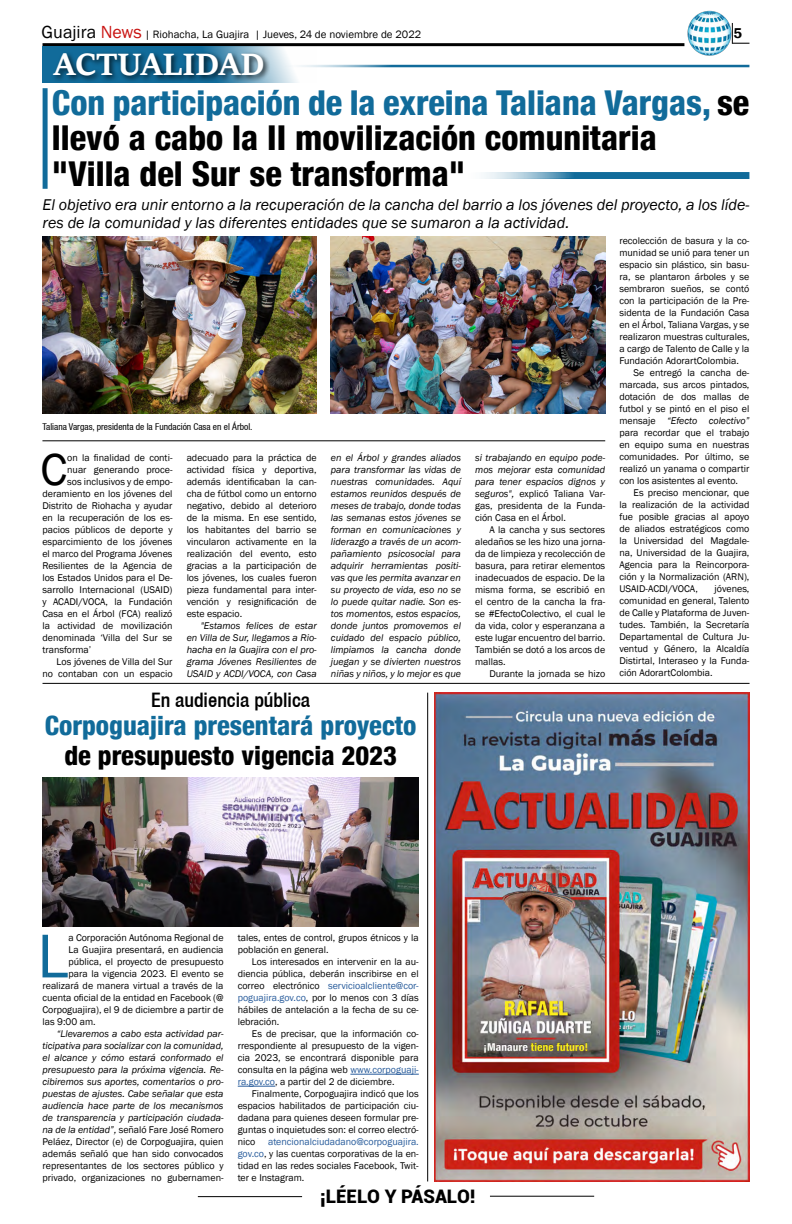
<style>
.page{position:relative;width:792px;height:1224px;background:#fff}
.page>*{position:absolute;margin:0;border:0;box-sizing:border-box;transform-origin:0 0}
.t1{font:64px "Franklin Gothic";color:#116b9a}
.t2{font:46px "Franklin Gothic";color:#000}
.t3{font:800 condensed 34.3px/35.7px "Helvetica 87";color:#000}
.t4{font:700 34px "Sitka Subheading";color:#fff}
.t5{font:800 condensed 26.6px "Helvetica 87";color:#116b9a}
.t6{font:800 condensed 26.6px "Helvetica 87";color:#000}
.t7{font:500 condensed 20px "Helvetica 67";color:#000}
.t8{font:900 18.7px "Roboto";color:#000}
.t9{font:italic 16px/18px "Franklin Gothic";color:#000}
.t10{font:600 14.7px "Franklin Gothic";color:#000}
.t11{font:11px "Franklin Gothic";color:#000}
.t12{font:10px/12px "Franklin Gothic";color:#000;text-align:justify}
.t13{font:italic 10px/12px "Franklin Gothic";color:#000;text-align:justify}
.t14{font:condensed 9.5px "Helvetica 57";color:#000}
.s1{font-size:18px}
.s2{font-size:18px;color:#c91311}
.s3{color:#116b9a}
.s4{font-style:normal}
.s5{font-style:italic}
.s6{color:#275b9b}
</style>
<div class="page">
<hr style="left:198px;top:1196px;width:104px;height:1px;background:#000">
<hr style="left:490px;top:1196px;width:104px;height:1px;background:#000">
<hr style="left:43px;top:43px;width:641px;height:3px;background:#000">
<img style="left:687px;top:10px;width:45px;height:46px">
<svg style="left:732px;top:23px;width:17px;height:21px"></svg>
<svg style="left:43px;top:46px;width:274px;height:37px"></svg>
<hr style="left:278px;top:65px;width:471px;height:3px;background:#116b9a">
<svg style="left:484px;top:172px;width:265px;height:7px;background:#4088ae"></svg>
<div style="left:50px;top:50px;width:221px;height:33px;background:#000;opacity:.75"></div>
<hr style="left:43px;top:683px;width:707px;height:1px;background:#000">
<div style="left:43px;top:88px;width:5px;height:101px;background:#116b9a"></div>
<hr style="left:42px;top:440px;width:563px;height:1px;background:#000">
<img style="left:42px;top:237px;width:275px;height:177px">
<img style="left:331px;top:237px;width:275px;height:177px">
<hr style="left:427px;top:693px;width:1px;height:488px;background:#000">
<img style="left:434px;top:693px;width:315px;height:488px">
<hr style="left:350px;top:1074px;width:69px;height:1px;background:#275b9b">
<hr style="left:238px;top:1086px;width:37px;height:1px;background:#275b9b">
<img style="left:43px;top:778px;width:376px;height:149px">
<p class="t11" style="left:42px;top:28px;width:381px"><span class="s1">Guajira</span> <span class="s2">News</span> | Riohacha, La Guajira | Jueves, 24 de noviembre de 2022</p>
<h3 class="t10" style="left:733px;top:24px;width:10px">5</h3>
<h3 class="t4" style="left:54px;top:38px;width:212px">ACTUALIDAD</h3>
<h3 class="t3" style="left:52px;top:84px;width:699px"><span class="s3">Con participación de la exreina Taliana Vargas,</span> se llevó a cabo la II movilización comunitaria<br>"Villa del Sur se transforma"</h3>
<h3 class="t9" style="left:43px;top:196px;width:708px">El objetivo era unir entorno a la recuperación de la cancha del barrio a los jóvenes del proyecto, a los líde&shy;res de la comunidad y las diferentes entidades que se sumaron a la actividad.</h3>
<p class="t14" style="left:42px;top:421px;width:212px">Taliana Vargas, presidenta de la Fundación Casa en el Árbol.</p>
<h2 class="t2" style="left:41px;top:441px;width:28px">C</h2>
<p class="t12" style="left:67px;top:451px;width:107px">on la finalidad de conti-</p>
<p class="t12" style="left:67px;top:463px;width:107px">nuar generando proce-</p>
<p class="t12" style="left:67px;top:475px;width:107px">sos inclusivos y de empo-</p>
<p class="t12" style="left:42px;top:487px;width:132px">deramiento en los jóvenes del</p>
<p class="t12" style="left:42px;top:499px;width:132px">Distrito de Riohacha y ayudar</p>
<p class="t12" style="left:42px;top:511px;width:132px">en la recuperación de los es-</p>
<p class="t12" style="left:42px;top:523px;width:132px">pacios públicos de deporte y</p>
<p class="t12" style="left:42px;top:535px;width:132px">esparcimiento de los jóvenes</p>
<p class="t12" style="left:42px;top:547px;width:132px">el marco del Programa Jóvenes</p>
<p class="t12" style="left:42px;top:559px;width:132px">Resilientes de la Agencia de</p>
<p class="t12" style="left:42px;top:571px;width:132px">los Estados Unidos para el De-</p>
<p class="t12" style="left:42px;top:583px;width:132px">sarrollo Internacional (USAID)</p>
<p class="t12" style="left:42px;top:595px;width:132px">y ACADI/VOCA, la Fundación</p>
<p class="t12" style="left:42px;top:607px;width:132px">Casa en el Árbol (FCA) realizó</p>
<p class="t12" style="left:42px;top:619px;width:132px">la actividad de movilización</p>
<p class="t12" style="left:42px;top:631px;width:132px">denominada ‘Villa del Sur se</p>
<p class="t12" style="left:42px;top:643px;width:50px">transforma’</p>
<p class="t12" style="left:57px;top:655px;width:117px">Los jóvenes de Villa del Sur</p>
<p class="t12" style="left:42px;top:667px;width:132px">no contaban con un espacio</p>
<p class="t12" style="left:187px;top:451px;width:132px">adecuado para la práctica de actividad física y deportiva, además identificaban la can&shy;cha de fútbol como un entorno negativo, debido al deterioro de la misma. En ese sentido, los habitantes del barrio se vincularon activamente en la realización del evento, esto gracias a la participación de los jóvenes, los cuales fueron pieza fundamental para inter&shy;vención y resignificación de este espacio.</p>
<p class="t13" style="left:187px;top:619px;width:132px;text-indent:14px">"Estamos felices de estar en Villa de Sur, llegamos a Rio&shy;hacha en la Guajira con el pro&shy;grama Jóvenes Resilientes de USAID y ACDI/VOCA, con Casa</p>
<h3 class="t7" style="left:151px;top:688px;width:161px">En audiencia pública</h3>
<p class="t13" style="left:331px;top:451px;width:132px">en el Árbol y grandes aliados para transformar las vidas de nuestras comunidades. Aquí estamos reunidos después de meses de trabajo, donde todas las semanas estos jóvenes se forman en comunicaciones y liderazgo a través de un acom&shy;pañamiento psicosocial para adquirir herramientas positi&shy;vas que les permita avanzar en su proyecto de vida, eso no se lo puede quitar nadie. Son es&shy;tos momentos, estos espacios, donde juntos promovemos el cuidado del espacio público, limpiamos la cancha donde juegan y se divierten nuestros niñas y niños, y lo mejor es que</p>
<p class="t13" style="left:475px;top:451px;width:132px">si trabajando en equipo pode&shy;mos mejorar esta comunidad para tener espacios dignos y seguros", <span class="s4">explicó Taliana Var&shy;gas, presidenta de la Funda&shy;ción Casa en el Árbol.</span></p>
<p class="t12" style="left:475px;top:523px;width:132px;text-indent:14px">A la cancha y sus sectores aledaños se les hizo una jorna&shy;da de limpieza y recolección de basura, para retirar elementos inadecuados de espacio. De la misma forma, se escribió en el centro de la cancha la fra&shy;se #EfectoColectivo, el cual le da vida, color y esperanzana a este lugar encuentro del barrio.<br>También se dotó a los arcos de mallas.</p>
<p class="t12" style="left:489px;top:667px;width:117px">Durante la jornada se hizo</p>
<h3 class="t5" style="left:45px;top:709px;width:373px">Corpoguajira presentará proyecto</h3>
<h3 class="t6" style="left:64px;top:739px;width:334px">de presupuesto vigencia 2023</h3>
<p class="t12" style="left:619px;top:234px;width:132px">recolección de basura y la co&shy;munidad se unió para tener un espacio sin plástico, sin basu&shy;ra, se plantaron árboles y se sembraron sueños, se contó con la participación de la Pre&shy;sidenta de la Fundación Casa en el Árbol, Taliana Vargas, y se realizaron muestras culturales, a cargo de Talento de Calle y la Fundación AdorartColombia.</p>
<p class="t12" style="left:619px;top:366px;width:132px;text-indent:14px">Se entregó la cancha de&shy;marcada, sus arcos pintados, dotación de dos mallas de futbol y se pintó en el piso el mensaje <span class="s5">“Efecto colectivo” </span>para recordar que el trabajo en equipo suma en nuestras comunidades. Por último, se realizó un yanama o compartir con los asistentes al evento.</p>
<p class="t12" style="left:619px;top:486px;width:132px;text-indent:14px">Es preciso mencionar, que la realización de la actividad fue posible gracias al apoyo de aliados estratégicos como la Universidad del Magdale&shy;na, Universidad de la Guajira, Agencia para la Reincorpora&shy;ción y la Normalización (ARN), USAID-ACDI/VOCA,</p>
<p class="t12" style="left:619px;top:582px;width:132px;text-indent:95px">jóvenes, comunidad en general, Talento de Calle y Plataforma de Juven&shy;tudes. También, la Secretaría Departamental de Cultura Ju&shy;ventud y Género, la Alcaldía Distirtal, Interaseo y la Funda&shy;ción AdorartColombia.</p>
<h1 class="t1" style="left:37px;top:916px;width:33px">L</h1>
<p class="t12" style="left:69px;top:932px;width:157px">a Corporación Autónoma Regional de</p>
<p class="t12" style="left:69px;top:944px;width:157px">La Guajira presentará, en audiencia</p>
<p class="t12" style="left:69px;top:956px;width:157px">pública, el proyecto de presupuesto</p>
<p class="t12" style="left:69px;top:968px;width:157px">para la vigencia 2023. El evento se</p>
<p class="t12" style="left:43px;top:980px;width:183px">realizará de manera virtual a través de la</p>
<p class="t12" style="left:43px;top:992px;width:183px">cuenta oficial de la entidad en Facebook (@</p>
<p class="t12" style="left:43px;top:1004px;width:183px">Corpoguajira), el 9 de diciembre a partir de</p>
<p class="t12" style="left:43px;top:1016px;width:55px">las 9:00 am.</p>
<p class="t13" style="left:43px;top:1028px;width:183px;text-indent:14px">“Llevaremos a cabo esta actividad par&shy;ticipativa para socializar con la comunidad, el alcance y cómo estará conformado el presupuesto para la próxima vigencia. Re&shy;cibiremos sus aportes, comentarios o pro&shy;puestas de ajustes. Cabe señalar que esta audiencia hace parte de los mecanismos de transparencia y participación ciudada&shy;na de la entidad”, <span class="s4">señaló Fare José Romero Peláez, Director (e) de Corpoguajira, quien además señaló que han sido convocados representantes de los sectores público y privado, organizaciones no gubernamen-</span></p>
<p class="t12" style="left:238px;top:932px;width:183px">tales, entes de control, grupos étnicos y la población en general.</p>
<p class="t12" style="left:238px;top:956px;width:183px;text-indent:14px">Los interesados en intervenir en la au&shy;diencia pública, deberán inscribirse en el correo electrónico <span class="s6">servicioalcliente@cor&shy;poguajira.gov.co</span>, por lo menos con 3 días hábiles de antelación a la fecha de su ce&shy;lebración.</p>
<p class="t12" style="left:238px;top:1028px;width:183px;text-indent:14px">Es de precisar, que la información co&shy;rrespondiente al presupuesto de la vigen&shy;cia 2023, se encontrará disponible para consulta en la página web <span class="s6">www.corpoguaji&shy;ra.gov.co</span>, a partir del 2 de diciembre.</p>
<p class="t12" style="left:238px;top:1088px;width:183px;text-indent:14px">Finalmente, Corpoguajira indicó que los espacios habilitados de participación ciu&shy;dadana para quienes deseen formular pre&shy;guntas o inquietudes son: el correo electró&shy;nico</p>
<p class="t12" style="left:238px;top:1136px;width:183px;text-indent:30px"><span class="s6">atencionalciudadano@corpoguajira. gov.co</span>, y las cuentas corporativas de la en&shy;tidad en las redes sociales Facebook, Twit&shy;ter e Instagram.</p>
<h3 class="t8" style="left:320px;top:1183px;width:157px">¡LÉELO Y PÁSALO!</h3>
</div>
